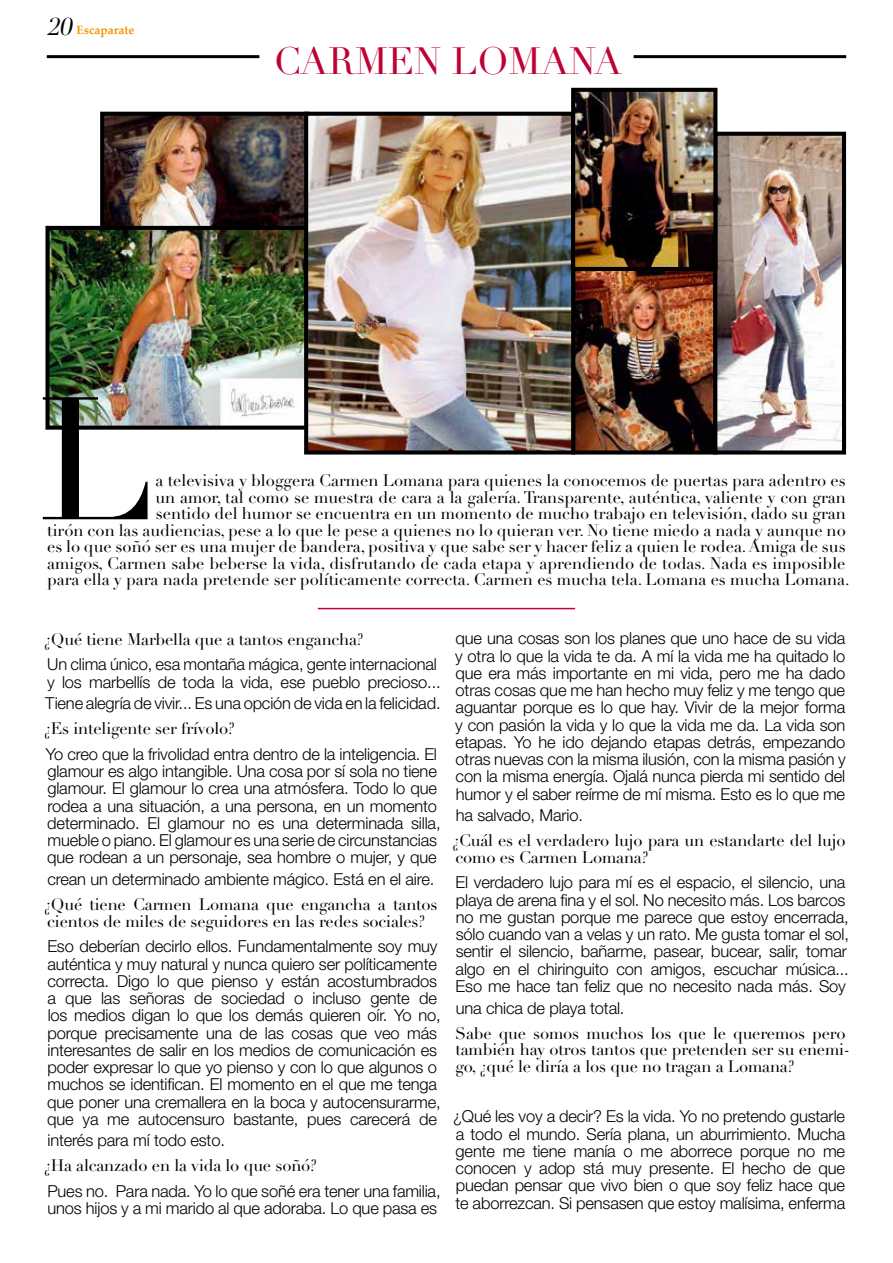
<style>
.page{position:relative;width:893px;height:1263px;background:#fff}
.page>*{position:absolute;margin:0;border:0;box-sizing:border-box;transform-origin:0 0}
.t1{font:171.45px "Didot LT Std";color:#000}
.t2{font:37.5px "Didot LT Std";color:#bf0235}
.t3{font:300 16.5px/17.2px "Helvetica Neue LT Std";letter-spacing:-.01em;color:#000}
.t4{font:16.5px/16.5px "Didot LT Std";color:#000}
.t5{font:700 12px "Palatino Linotype";color:#f39700}
.s1{font-family:"Didot LT Std";font-weight:400;font-style:italic;font-size:24px;color:#000}
</style>
<div class="page">
<img style="left:576px;top:271px;width:136px;height:178px">
<div style="left:571px;top:248px;width:146px;height:206px;border:4px solid #000"></div>
<img style="left:105px;top:117px;width:199px;height:109px">
<div style="left:100px;top:112px;width:209px;height:119px;border:4px solid #000"></div>
<img style="left:718px;top:137px;width:123px;height:312px">
<div style="left:713px;top:132px;width:133px;height:322px;border:4px solid #000"></div>
<img style="left:50px;top:231px;width:254px;height:194px">
<div style="left:45px;top:226px;width:264px;height:204px;border:4px solid #000"></div>
<img style="left:309px;top:117px;width:261px;height:332px">
<div style="left:304px;top:112px;width:271px;height:342px;border:4px solid #000"></div>
<img style="left:576px;top:93px;width:136px;height:173px">
<div style="left:571px;top:88px;width:146px;height:183px;border:4px solid #000"></div>
<hr style="left:47px;top:55px;width:212px;height:3px;background:#000">
<hr style="left:634px;top:55px;width:212px;height:3px;background:#000">
<hr style="left:318px;top:608px;width:257px;height:1px;background:#bf0235">
<p class="t5" style="left:47px;top:22px;width:89px"><span class="s1">20</span>Escaparate</p>
<h2 class="t2" style="left:274px;top:39px;width:349px">CARMEN LOMANA</h2>
<h1 class="t1" style="left:38px;top:358px;width:119px">L</h1>
<p class="t4" style="left:47px;top:473px;width:804px;text-align:right">a televisiva y bloggera Carmen Lomana para quienes la conocemos de puertas para adentro es<br>un amor, tal como se muestra de cara a la galería. Transparente, auténtica, valiente y con gran<br>sentido del humor se encuentra en un momento de mucho trabajo en televisión, dado su gran<br>tirón con las audiencias, pese a lo que le pese a quienes no lo quieran ver. No tiene miedo a nada y aunque no es lo que soñó ser es una mujer de bandera, positiva y que sabe ser y hacer feliz a quien le rodea. Amiga de sus amigos, Carmen sabe beberse la vida, disfrutando de cada etapa y aprendiendo de todas. Nada es imposible para ella y para nada pretende ser políticamente correcta. Carmen es mucha tela. Lomana es mucha Lomana.</p>
<p class="t4" style="left:44px;top:631px;width:321px">¿Qué tiene Marbella que a tantos engancha?</p>
<p class="t3" style="left:47px;top:655px;width:395px">Un clima único, esa montaña mágica, gente internacional y los marbellís de toda la vida, ese pueblo precioso...</p>
<p class="t3" style="left:45px;top:694px;width:397px">Tiene alegría de vivir... Es una opción de vida en la felicidad.</p>
<p class="t4" style="left:44px;top:721px;width:192px">¿Es inteligente ser frívolo?</p>
<p class="t3" style="left:46px;top:745px;width:396px">Yo creo que la frivolidad entra dentro de la inteligencia. El glamour es algo intangible. Una cosa por sí sola no tiene glamour. El glamour lo crea una atmósfera. Todo lo que rodea a una situación, a una persona, en un momento determinado. El glamour no es una determinada silla, mueble o piano. El glamour es una serie de circunstancias que rodean a un personaje, sea hombre o mujer, y que</p>
<p class="t3" style="left:47px;top:870px;width:389px">crean un determinado ambiente mágico. Está en el aire.</p>
<p class="t4" style="left:44px;top:896px;width:395px">¿Qué tiene Carmen Lomana que engancha a tantos cientos de miles de seguidores en las redes sociales?</p>
<p class="t3" style="left:47px;top:937px;width:395px">Eso deberían decirlo ellos. Fundamentalmente soy muy auténtica y muy natural y nunca quiero ser políticamente correcta. Digo lo que pienso y están acostumbrados a que las señoras de sociedad o incluso gente de los medios digan lo que los demás quieren oír. Yo no, porque precisamente una de las cosas que veo más interesantes de salir en los medios de comunicación es poder expresar lo que yo pienso y con lo que algunos o muchos se identifican. El momento en el que me tenga que poner una cremallera en la boca y autocensurarme, que ya me autocensuro bastante, pues carecerá de</p>
<p class="t3" style="left:48px;top:1131px;width:179px">interés para mí todo esto.</p>
<p class="t4" style="left:44px;top:1158px;width:274px">¿Ha alcanzado en la vida lo que soñó?</p>
<p class="t3" style="left:47px;top:1182px;width:395px">Pues no. Para nada. Yo lo que soñé era tener una familia, unos hijos y a mi marido al que adoraba. Lo que pasa es</p>
<p class="t3" style="left:455px;top:629px;width:392px;text-align:justify">que una cosas son los planes que uno hace de su vida y otra lo que la vida te da. A mí la vida me ha quitado lo que era más importante en mi vida, pero me ha dado otras cosas que me han hecho muy feliz y me tengo que aguantar porque es lo que hay. Vivir de la mejor forma y con pasión la vida y lo que la vida me da. La vida son etapas. Yo he ido dejando etapas detrás, empezando otras nuevas con la misma ilusión, con la misma pasión y con la misma energía. Ojalá nunca pierda mi sentido del humor y el saber reírme de mí misma. Esto es lo que me</p>
<p class="t3" style="left:456px;top:806px;width:129px">ha salvado, Mario.</p>
<p class="t4" style="left:452px;top:833px;width:395px">¿Cuál es el verdadero lujo para un estandarte del lujo como es Carmen Lomana?</p>
<p class="t3" style="left:456px;top:873px;width:395px">El verdadero lujo para mí es el espacio, el silencio, una playa de arena fina y el sol. No necesito más. Los barcos no me gustan porque me parece que estoy encerrada, sólo cuando van a velas y un rato. Me gusta tomar el sol, sentir el silencio, bañarme, pasear, bucear, salir, tomar algo en el chiringuito con amigos, escuchar música...<br>Eso me hace tan feliz que no necesito nada más. Soy</p>
<p class="t3" style="left:456px;top:999px;width:170px">una chica de playa total.</p>
<p class="t4" style="left:455px;top:1025px;width:396px">Sabe que somos muchos los que le queremos pero también hay otros tantos que pretenden ser su enemi&shy;go, ¿qué le diría a los que no tragan a Lomana?</p>
<p class="t3" style="left:453px;top:1107px;width:394px;text-align:justify">¿Qué les voy a decir? Es la vida. Yo no pretendo gustarle a todo el mundo. Sería plana, un aburrimiento. Mucha gente me tiene manía o me aborrece porque no me conocen y adop stá muy presente. El hecho de que puedan pensar que vivo bien o que soy feliz hace que te aborrezcan. Si pensasen que estoy malísima, enferma</p>
</div>
